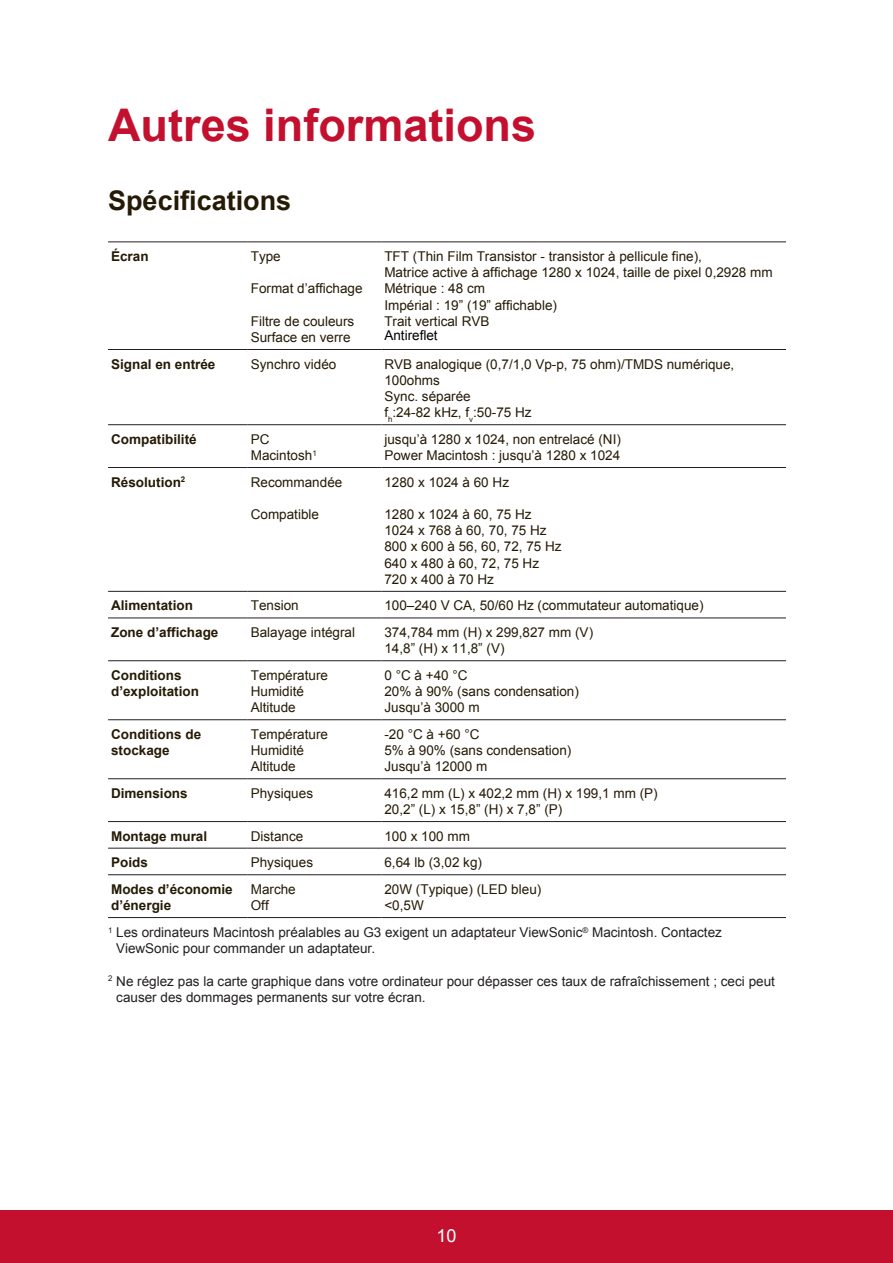
<style>
.page{position:relative;width:893px;height:1263px;background:#fff}
.page>*{position:absolute;margin:0;border:0;box-sizing:border-box;transform-origin:0 0}
.t1{font:700 45px "Arial";color:#c3102f}
.t2{font:700 27px "Arial";color:#251a05}
.t3{font:18px "Arial";color:#fff}
.t4{font:13.5px/16.2px "Arial";color:#251a05}
.t5{font:13.5px/16.2px "Arial";color:#231f20}
.t6{font:700 13.5px/16.2px "Arial";color:#251a05}
.t7{font:13.5px "Arial";color:#000}
</style>
<div class="page">
<div style="left:0;top:1210px;width:892px;height:53px;background:#c3102f"></div>
<hr style="left:108px;top:241px;width:140px;height:1px;background:#231f20">
<hr style="left:248px;top:241px;width:133px;height:1px;background:#231f20">
<hr style="left:381px;top:241px;width:404px;height:1px;background:#231f20">
<hr style="left:108px;top:917px;width:140px;height:1px;background:#231f20">
<hr style="left:248px;top:917px;width:133px;height:1px;background:#231f20">
<hr style="left:381px;top:917px;width:404px;height:1px;background:#231f20">
<hr style="left:108px;top:349px;width:140px;height:1px;background:#231f20">
<hr style="left:248px;top:349px;width:133px;height:1px;background:#231f20">
<hr style="left:381px;top:349px;width:404px;height:1px;background:#231f20">
<hr style="left:108px;top:424px;width:140px;height:1px;background:#231f20">
<hr style="left:248px;top:424px;width:133px;height:1px;background:#231f20">
<hr style="left:381px;top:424px;width:404px;height:1px;background:#231f20">
<hr style="left:108px;top:467px;width:140px;height:1px;background:#231f20">
<hr style="left:248px;top:467px;width:133px;height:1px;background:#231f20">
<hr style="left:381px;top:467px;width:404px;height:1px;background:#231f20">
<hr style="left:108px;top:591px;width:140px;height:1px;background:#231f20">
<hr style="left:248px;top:591px;width:133px;height:1px;background:#231f20">
<hr style="left:381px;top:591px;width:404px;height:1px;background:#231f20">
<hr style="left:108px;top:617px;width:140px;height:1px;background:#231f20">
<hr style="left:248px;top:617px;width:133px;height:1px;background:#231f20">
<hr style="left:381px;top:617px;width:404px;height:1px;background:#231f20">
<hr style="left:108px;top:660px;width:140px;height:1px;background:#231f20">
<hr style="left:248px;top:660px;width:133px;height:1px;background:#231f20">
<hr style="left:381px;top:660px;width:404px;height:1px;background:#231f20">
<hr style="left:108px;top:719px;width:140px;height:1px;background:#231f20">
<hr style="left:248px;top:719px;width:133px;height:1px;background:#231f20">
<hr style="left:381px;top:719px;width:404px;height:1px;background:#231f20">
<hr style="left:108px;top:778px;width:140px;height:1px;background:#231f20">
<hr style="left:248px;top:778px;width:133px;height:1px;background:#231f20">
<hr style="left:381px;top:778px;width:404px;height:1px;background:#231f20">
<hr style="left:108px;top:821px;width:140px;height:1px;background:#231f20">
<hr style="left:248px;top:821px;width:133px;height:1px;background:#231f20">
<hr style="left:381px;top:821px;width:404px;height:1px;background:#231f20">
<hr style="left:108px;top:847px;width:140px;height:1px;background:#231f20">
<hr style="left:248px;top:847px;width:133px;height:1px;background:#231f20">
<hr style="left:381px;top:847px;width:404px;height:1px;background:#231f20">
<hr style="left:108px;top:874px;width:140px;height:1px;background:#231f20">
<hr style="left:248px;top:874px;width:133px;height:1px;background:#231f20">
<hr style="left:381px;top:874px;width:404px;height:1px;background:#231f20">
<h1 class="t1" style="left:108px;top:95px;width:429px">Autres informations</h1>
<h2 class="t2" style="left:108px;top:182px;width:185px">Spécifications</h2>
<p class="t6" style="left:111px;top:248px;width:39px">Écran</p>
<p class="t4" style="left:250px;top:248px;width:32px">Type</p>
<p class="t4" style="left:250px;top:281px;width:113px">Format d’affichage</p>
<p class="t4" style="left:250px;top:313px;width:105px">Filtre de couleurs<br>Surface en verre</p>
<p class="t4" style="left:384px;top:248px;width:389px">TFT (Thin Film Transistor - transistor à pellicule fine),<br>Matrice active à affichage 1280 x 1024, taille de pixel 0,2928 mm Métrique : 48 cm<br>Impérial : 19” (19” affichable)<br>Trait vertical RVB</p>
<p class="t7" style="left:384px;top:326px;width:55px">Antireflet</p>
<p class="t6" style="left:111px;top:356px;width:106px">Signal en entrée</p>
<p class="t4" style="left:250px;top:356px;width:87px">Synchro vidéo</p>
<p class="t4" style="left:384px;top:356px;width:351px">RVB analogique (0,7/1,0 Vp-p, 75 ohm)/TMDS numérique,<br>100ohms<br>Sync. séparée<br>f<sub>h</sub>:24-82 kHz, f<sub>v</sub>:50-75 Hz</p>
<p class="t6" style="left:111px;top:431px;width:87px">Compatibilité</p>
<p class="t4" style="left:250px;top:431px;width:67px">PC<br>Macintosh<sup>1</sup></p>
<p class="t4" style="left:384px;top:431px;width:238px">jusqu’à 1280 x 1024, non entrelacé (NI)<br>Power Macintosh : jusqu’à 1280 x 1024</p>
<p class="t6" style="left:111px;top:474px;width:76px">Résolution<sup>2</sup></p>
<p class="t4" style="left:250px;top:474px;width:93px">Recommandée</p>
<p class="t4" style="left:250px;top:506px;width:70px">Compatible</p>
<p class="t4" style="left:384px;top:474px;width:126px">1280 x 1024 à 60 Hz</p>
<p class="t4" style="left:384px;top:506px;width:179px">1280 x 1024 à 60, 75 Hz<br>1024 x 768 à 60, 70, 75 Hz<br>800 x 600 à 56, 60, 72, 75 Hz<br>640 x 480 à 60, 72, 75 Hz<br>720 x 400 à 70 Hz</p>
<p class="t6" style="left:111px;top:598px;width:83px">Alimentation</p>
<p class="t4" style="left:250px;top:598px;width:50px">Tension</p>
<p class="t4" style="left:384px;top:598px;width:320px">100–240 V CA, 50/60 Hz (commutateur automatique)</p>
<p class="t6" style="left:111px;top:624px;width:109px">Zone d’affichage</p>
<p class="t4" style="left:250px;top:624px;width:106px">Balayage intégral</p>
<p class="t4" style="left:384px;top:624px;width:210px">374,784 mm (H) x 299,827 mm (V)<br>14,8” (H) x 11,8” (V)</p>
<p class="t6" style="left:111px;top:667px;width:89px">Conditions d’exploitation</p>
<p class="t4" style="left:250px;top:667px;width:79px">Température<br>Humidité<br>Altitude</p>
<p class="t4" style="left:384px;top:667px;width:196px">0 °C à +40 °C<br>20% à 90% (sans condensation)<br>Jusqu’à 3000 m</p>
<p class="t6" style="left:111px;top:726px;width:92px">Conditions de stockage</p>
<p class="t4" style="left:250px;top:726px;width:79px">Température<br>Humidité<br>Altitude</p>
<p class="t4" style="left:384px;top:726px;width:188px">-20 °C à +60 °C<br>5% à 90% (sans condensation)<br>Jusqu’à 12000 m</p>
<p class="t6" style="left:111px;top:785px;width:78px">Dimensions</p>
<p class="t4" style="left:250px;top:785px;width:64px">Physiques</p>
<p class="t4" style="left:384px;top:785px;width:275px">416,2 mm (L) x 402,2 mm (H) x 199,1 mm (P)<br>20,2” (L) x 15,8” (H) x 7,8” (P)</p>
<p class="t6" style="left:111px;top:828px;width:98px">Montage mural</p>
<p class="t4" style="left:250px;top:828px;width:54px">Distance</p>
<p class="t4" style="left:384px;top:828px;width:87px">100 x 100 mm</p>
<p class="t6" style="left:111px;top:854px;width:38px">Poids</p>
<p class="t4" style="left:250px;top:854px;width:64px">Physiques</p>
<p class="t4" style="left:384px;top:854px;width:99px">6,64 lb (3,02 kg)</p>
<p class="t6" style="left:111px;top:881px;width:123px">Modes d’économie d’énergie</p>
<p class="t4" style="left:250px;top:881px;width:47px">Marche<br>Off</p>
<p class="t4" style="left:384px;top:881px;width:158px">20W (Typique) (LED bleu) &lt;0,5W</p>
<p class="t5" style="left:116px;top:924px;width:607px;text-indent:-8px"><sup>1</sup> Les ordinateurs Macintosh préalables au G3 exigent un adaptateur ViewSonic<sup>®</sup> Macintosh. Contactez<br>ViewSonic pour commander un adaptateur.</p>
<p class="t5" style="left:116px;top:973px;width:660px;text-indent:-8px"><sup>2</sup> Ne réglez pas la carte graphique dans votre ordinateur pour dépasser ces taux de rafraîchissement ; ceci peut causer des dommages permanents sur votre écran.</p>
<h3 class="t3" style="left:436px;top:1223px;width:22px">10</h3>
</div>
